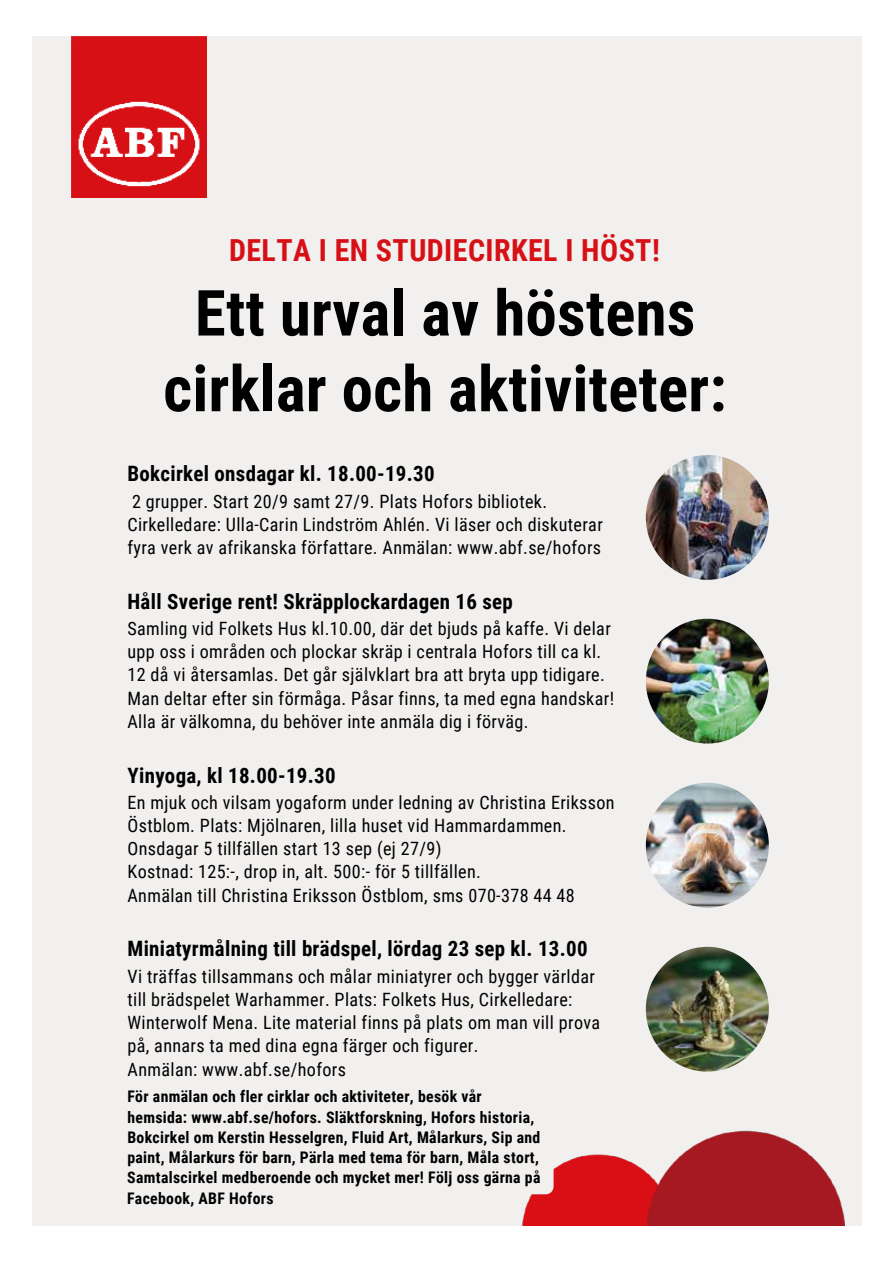
<style>
.page{position:relative;width:893px;height:1263px;background:#fff}
.page>*{position:absolute;margin:0;border:0;box-sizing:border-box;transform-origin:0 0}
.t1{font:700 63.6px/75.8px "Roboto Condensed";letter-spacing:.005em;color:#000;text-align:center}
.t2{font:700 30.45px "Roboto Condensed";letter-spacing:.015em;color:#d71016}
.t3{font:700 21.15px "Roboto Condensed";letter-spacing:.015em;color:#000}
.t4{font:18.3px/23.2px "Roboto Condensed";letter-spacing:.02em;color:#000}
.t5{font:700 16.05px/20.2px "Roboto Condensed";letter-spacing:.02em;color:#000}
</style>
<div class="page">
<div style="left:32px;top:36px;width:829px;height:1190px;background:#f2f0ef"></div>
<img style="left:646px;top:455px;width:123px;height:125px">
<img style="left:646px;top:619px;width:123px;height:124px">
<img style="left:646px;top:783px;width:123px;height:124px">
<img style="left:646px;top:947px;width:123px;height:125px">
<img style="left:71px;top:36px;width:136px;height:161px">
<img style="left:521px;top:1131px;width:324px;height:95px">
<svg style="left:521px;top:1131px;width:33px;height:83px"></svg>
<h2 class="t2" style="left:229px;top:229px;width:432px">DELTA I EN STUDIECIRKEL I HÖST!</h2>
<h1 class="t1" style="left:163px;top:273px;width:565px">Ett urval av höstens cirklar och aktiviteter:</h1>
<p class="t3" style="left:128px;top:459px;width:309px">Bokcirkel onsdagar kl. 18.00-19.30</p>
<p class="t4" style="left:127px;top:489px;width:477px">2 grupper. Start 20/9 samt 27/9. Plats Hofors bibliotek.<br>Cirkelledare: Ulla-Carin Lindström Ahlén. Vi läser och diskuterar fyra verk av afrikanska författare. Anmälan: www.abf.se/hofors</p>
<p class="t3" style="left:128px;top:586px;width:387px">Håll Sverige rent! Skräpplockardagen 16 sep</p>
<p class="t4" style="left:127px;top:616px;width:488px">Samling vid Folkets Hus kl.10.00, där det bjuds på kaffe. Vi delar upp oss i områden och plockar skräp i centrala Hofors till ca kl.<br>12 då vi återsamlas. Det går självklart bra att bryta upp tidigare.<br>Man deltar efter sin förmåga. Påsar finns, ta med egna handskar!<br>Alla är välkomna, du behöver inte anmäla dig i förväg.</p>
<p class="t3" style="left:128px;top:760px;width:210px">Yinyoga, kl 18.00-19.30</p>
<p class="t4" style="left:127px;top:790px;width:489px">En mjuk och vilsam yogaform under ledning av Christina Eriksson Östblom. Plats: Mjölnaren, lilla huset vid Hammardammen.<br>Onsdagar 5 tillfällen start 13 sep (ej 27/9)<br>Kostnad: 125:-, drop in, alt. 500:- för 5 tillfällen.<br>Anmälan till Christina Eriksson Östblom, sms 070-378 44 48</p>
<p class="t3" style="left:128px;top:934px;width:462px">Miniatyrmålning till brädspel, lördag 23 sep kl. 13.00</p>
<p class="t4" style="left:127px;top:964px;width:474px">Vi träffas tillsammans och målar miniatyrer och bygger världar till brädspelet Warhammer. Plats: Folkets Hus, Cirkelledare:<br>Winterwolf Mena. Lite material finns på plats om man vill prova på, annars ta med dina egna färger och figurer.<br>Anmälan: www.abf.se/hofors</p>
<p class="t5" style="left:127px;top:1086px;width:415px">För anmälan och fler cirklar och aktiviteter, besök vår hemsida: www.abf.se/hofors. Släktforskning, Hofors historia, Bokcirkel om Kerstin Hesselgren, Fluid Art, Målarkurs, Sip and paint, Målarkurs för barn, Pärla med tema för barn, Måla stort, Samtalscirkel medberoende och mycket mer! Följ oss gärna på Facebook, ABF Hofors</p>
</div>
